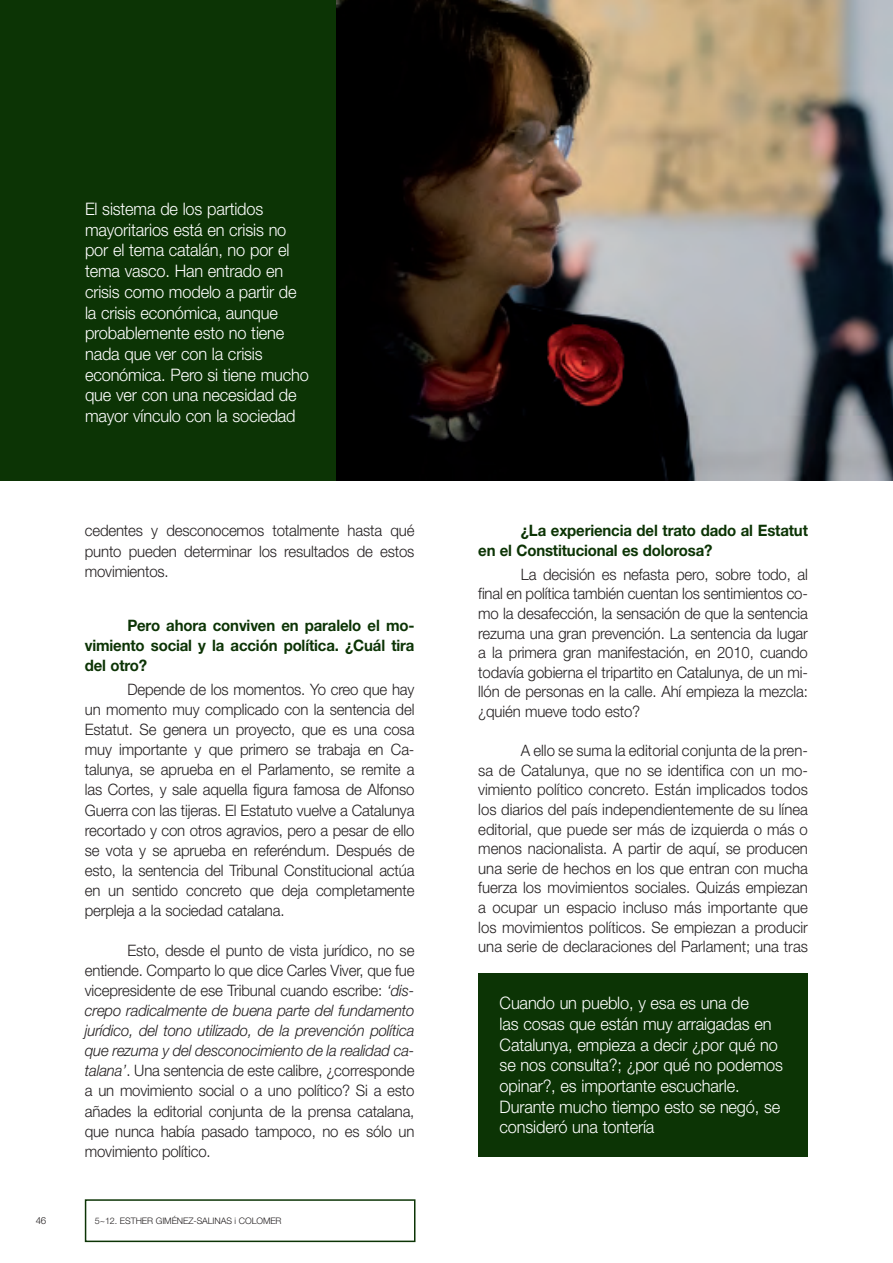
<style>
.page{position:relative;width:893px;height:1263px;background:#fff}
.page>*{position:absolute;margin:0;border:0;box-sizing:border-box;transform-origin:0 0}
.t1{font:300 17.25px/20.7px "Helvetica Neue LT Std";letter-spacing:-.01em;color:#fff;scale:.95 1}
.t2{font:300 15.75px/20.1px "Helvetica Neue LT Std";letter-spacing:-.01em;color:#231f20;text-align:justify;scale:.95 1}
.t3{font:700 15.75px/20.1px "Helvetica Neue LT Std";letter-spacing:-.01em;color:#0c3405;text-align:justify;scale:.95 1}
.t4{font:300 9.75px "Helvetica Neue LT Std";color:#231f20}
.t5{font:300 9px "Helvetica Neue LT Std";letter-spacing:-.01em;color:#231f20}
.s1{font-style:italic}
</style>
<div class="page">
<div style="left:85px;top:1199px;width:330px;height:43px;border:2px solid #0c3405"></div>
<img style="left:336px;top:0;width:557px;height:480px">
<div style="left:0;top:0;width:336px;height:480px;background:#0c3405"></div>
<div style="left:478px;top:973px;width:330px;height:184px;background:#0c3405"></div>
<p class="t1" style="left:85px;top:198px;width:237px">El sistema de los partidos mayoritarios está en crisis no por el tema catalán, no por el tema vasco. Han entrado en crisis como modelo a partir de la crisis económica, aunque probablemente esto no tiene nada que ver con la crisis económica. Pero si tiene mucho que ver con una necesidad de mayor vínculo con la sociedad</p>
<p class="t2" style="left:85px;top:520px;width:348px">cedentes y desconocemos totalmente hasta qué punto pueden determinar los resultados de estos movimientos.</p>
<p class="t3" style="left:85px;top:615px;width:348px;text-indent:43px">Pero ahora conviven en paralelo el mo&shy;vimiento social y la acción política. ¿Cuál tira del otro?</p>
<p class="t2" style="left:85px;top:679px;width:349px;text-indent:43px">Depende de los momentos. Yo creo que hay un momento muy complicado con la sentencia del Estatut. Se genera un proyecto, que es una cosa muy importante y que primero se trabaja en Ca&shy;talunya, se aprueba en el Parlamento, se remite a las Cortes, y sale aquella figura famosa de Alfonso Guerra con las tijeras. El Estatuto vuelve a Catalunya recortado y con otros agravios, pero a pesar de ello se vota y se aprueba en referéndum. Después de esto, la sentencia del Tribunal Constitucional actúa en un sentido concreto que deja completamente perpleja a la sociedad catalana.</p>
<p class="t2" style="left:85px;top:940px;width:349px;text-indent:43px">Esto, desde el punto de vista jurídico, no se entiende. Comparto lo que dice Carles Viver, que fue vicepresidente de ese Tribunal cuando escribe: <span class="s1">‘dis&shy;crepo radicalmente de buena parte del fundamento jurídico, del tono utilizado, de la prevención política que rezuma y del desconocimiento de la realidad ca&shy;talana’</span>. Una sentencia de este calibre, ¿corresponde a un movimiento social o a uno político? Si a esto añades la editorial conjunta de la prensa catalana, que nunca había pasado tampoco, no es sólo un movimiento político.</p>
<p class="t4" style="left:36px;top:1215px;width:12px">46</p>
<p class="t5" style="left:95px;top:1215px;width:188px">5~12. Esther Giménez-Salinas i Colomer</p>
<p class="t3" style="left:478px;top:521px;width:348px;line-height:19.6px;text-indent:43px">¿La experiencia del trato dado al Estatut en el Constitucional es dolorosa?</p>
<p class="t2" style="left:478px;top:564px;width:349px;line-height:19.6px;text-indent:43px">La decisión es nefasta pero, sobre todo, al final en política también cuentan los sentimientos co&shy;mo la desafección, la sensación de que la sentencia rezuma una gran prevención. La sentencia da lugar a la primera gran manifestación, en 2010, cuando todavía gobierna el tripartito en Catalunya, de un mi&shy;llón de personas en la calle. Ahí empieza la mezcla: ¿quién mueve todo esto?</p>
<p class="t2" style="left:478px;top:740px;width:349px;line-height:19.6px;text-indent:43px">A ello se suma la editorial conjunta de la pren&shy;sa de Catalunya, que no se identifica con un mo&shy;vimiento político concreto. Están implicados todos los diarios del país independientemente de su línea editorial, que puede ser más de izquierda o más o menos nacionalista. A partir de aquí, se producen una serie de hechos en los que entran con mucha fuerza los movimientos sociales. Quizás empiezan a ocupar un espacio incluso más importante que los movimientos políticos. Se empiezan a producir una serie de declaraciones del Parlament; una tras</p>
<p class="t1" style="left:500px;top:992px;width:300px">Cuando un pueblo, y esa es una de<br>las cosas que están muy arraigadas en Catalunya, empieza a decir ¿por qué no se nos consulta?; ¿por qué no podemos opinar?, es importante escucharle.<br>Durante mucho tiempo esto se negó, se consideró una tontería</p>
</div>
